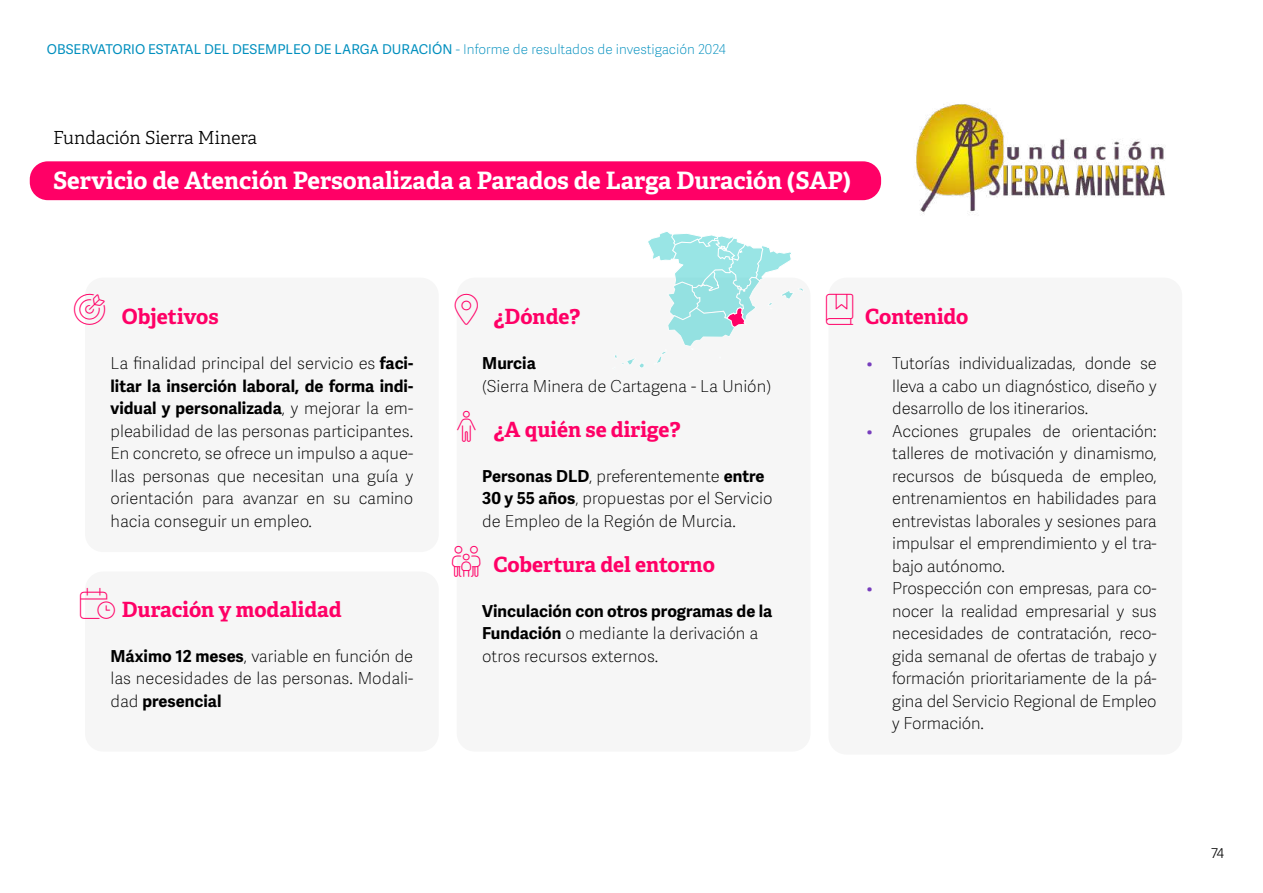
<style>
.page{position:relative;width:1263px;height:893px;background:#fff}
.page>*{position:absolute;margin:0;border:0;box-sizing:border-box;transform-origin:0 0}
.t1{font:700 24px "Adelle";color:#fff}
.t2{font:700 21px "Adelle";color:#f06}
.t3{font:300 18px "Adelle";color:#000}
.t4{font:100 16.5px/22.5px "Adelle Sans";letter-spacing:-.005em;color:#000;text-align:justify}
.t5{font:700 16.5px "Adelle Sans";color:#000}
.t6{font:13.5px "Adelle Sans";color:#008fbe}
.t7{font:300 13.5px "Adelle Sans";color:#000}
.s1{font-weight:100}
.s2{font-weight:700}
.s3{color:#773dbd}
</style>
<div class="page">
<div style="left:30px;top:161px;width:851px;height:39px;background:#f06;border-radius:18px"></div>
<img style="left:916px;top:104px;width:249px;height:110px">
<div style="left:85px;top:278px;width:354px;height:274px;background:#f6f6f6;border-radius:18px"></div>
<div style="left:85px;top:572px;width:354px;height:180px;background:#f6f6f6;border-radius:18px"></div>
<div style="left:457px;top:278px;width:353px;height:474px;background:#f6f6f6;border-radius:18px"></div>
<div style="left:828px;top:278px;width:354px;height:477px;background:#f6f6f6;border-radius:18px"></div>
<svg style="left:615px;top:232px;width:188px;height:136px"></svg>
<p class="t6" style="left:47px;top:41px;width:680px">OBSERVATORIO ESTATAL DEL DESEMPLEO DE LARGA DURACIÓN <span class="s1">- Informe de resultados de investigación 2024</span></p>
<p class="t3" style="left:53px;top:127px;width:206px">Fundación Sierra Minera</p>
<h1 class="t1" style="left:53px;top:165px;width:799px">Servicio de Atención Personalizada a Parados de Larga Duración (SAP)</h1>
<p class="t2" style="left:122px;top:303px;width:98px">Objetivos</p>
<p class="t4" style="left:111px;top:352px;width:304px">La finalidad principal del servicio es <span class="s2">faci&shy;litar la inserción laboral, de forma indi&shy;vidual y personalizada</span>, y mejorar la em&shy;pleabilidad de las personas participantes.<br>En concreto, se ofrece un impulso a aque&shy;llas personas que necesitan una guía y orientación para avanzar en su camino hacia conseguir un empleo.</p>
<p class="t2" style="left:122px;top:596px;width:221px">Duración y modalidad</p>
<p class="t4" style="left:111px;top:645px;width:304px"><span class="s2">Máximo 12 meses</span>, variable en función de las necesidades de las personas. Modali&shy;dad <span class="s2">presencial</span></p>
<p class="t2" style="left:493px;top:303px;width:88px">¿Dónde?</p>
<p class="t5" style="left:482px;top:353px;width:55px">Murcia</p>
<p class="t4" style="left:482px;top:375px;width:290px">(Sierra Minera de Cartagena - La Unión)</p>
<p class="t2" style="left:493px;top:416px;width:188px">¿A quién se dirige?</p>
<p class="t4" style="left:482px;top:465px;width:292px;text-align:left"><span class="s2">Personas DLD</span>, preferentemente <span class="s2">entre<br>30 y 55 años</span>, propuestas por el Servicio de Empleo de la Región de Murcia.</p>
<p class="t2" style="left:493px;top:551px;width:223px">Cobertura del entorno</p>
<p class="t4" style="left:482px;top:600px;width:292px;text-align:left"><span class="s2">Vinculación con otros programas de la<br>Fundación</span> o mediante la derivación a otros recursos externos.</p>
<p class="t2" style="left:865px;top:303px;width:105px">Contenido</p>
<p class="t4" style="left:892px;top:352px;width:266px;text-indent:-26px"><span class="s3">•</span> Tutorías individualizadas, donde se lleva a cabo un diagnóstico, diseño y desarrollo de los itinerarios.</p>
<p class="t4" style="left:892px;top:420px;width:266px;text-indent:-26px"><span class="s3">•</span> Acciones grupales de orientación: talleres de motivación y dinamismo, recursos de búsqueda de empleo, entrenamientos en habilidades para entrevistas laborales y sesiones para impulsar el emprendimiento y el tra&shy;bajo autónomo.</p>
<p class="t4" style="left:892px;top:577px;width:266px;text-indent:-26px"><span class="s3">•</span> Prospección con empresas, para co&shy;nocer la realidad empresarial y sus necesidades de contratación, reco&shy;gida semanal de ofertas de trabajo y formación prioritariamente de la pá&shy;gina del Servicio Regional de Empleo y Formación.</p>
<p class="t7" style="left:1211px;top:845px;width:14px">74</p>
</div>
